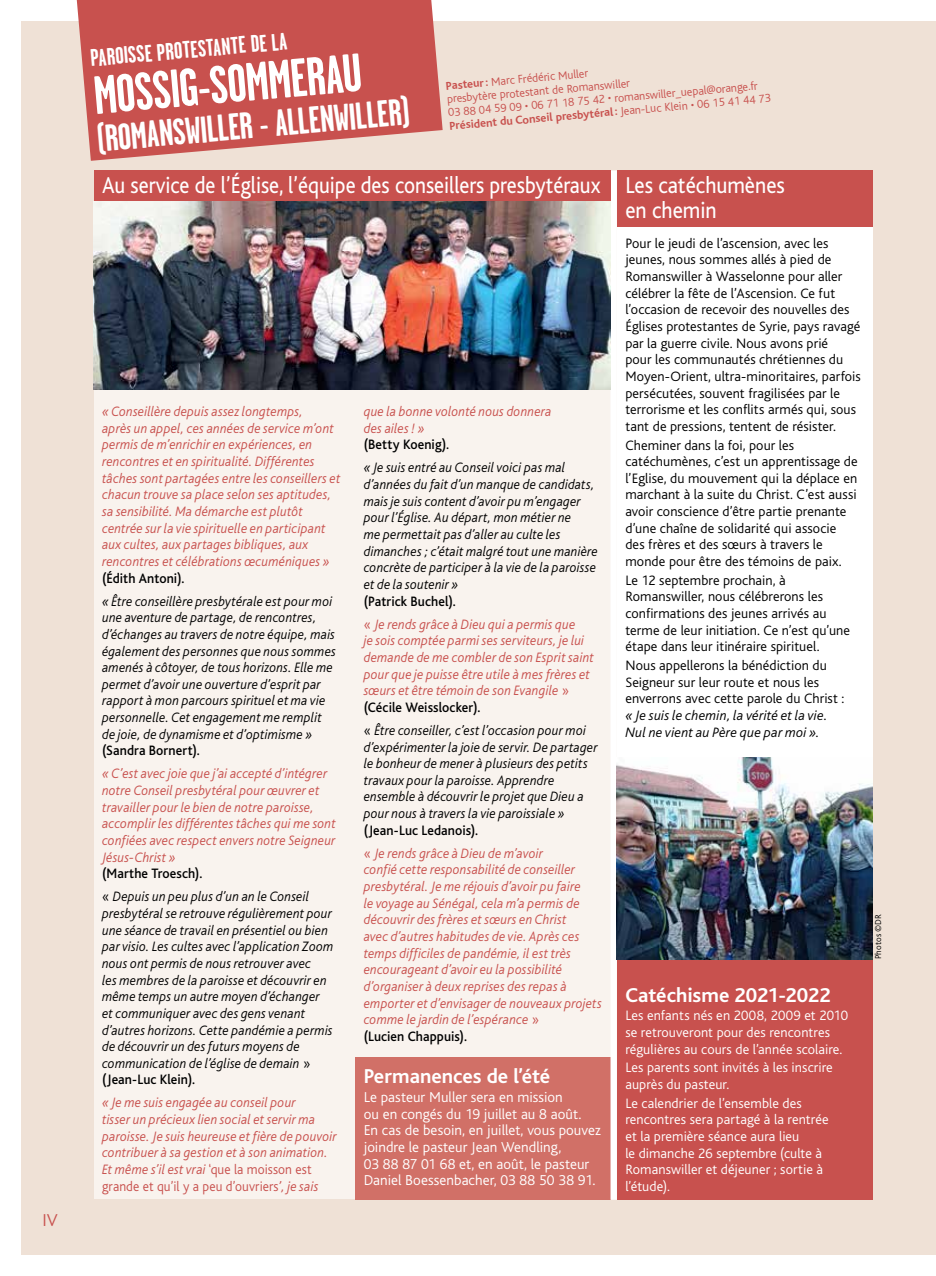
<style>
.page{position:relative;width:936px;height:1276px;background:#fff}
.page>*{position:absolute;margin:0;border:0;box-sizing:border-box;transform-origin:0 0}
.t1{font:700 54px "Garage Gothic";color:#fff}
.t2{font:700 37.5px "Garage Gothic";color:#fff}
.t3{font:24px "Bliss";color:#fff;scale:.88 1}
.t4{font:700 24px "Garage Gothic";color:#fff}
.t5{font:24px/25.7px "Bliss";color:#fff;scale:.9 1}
.t6{font:700 21px "Bliss";color:#fff}
.t7{font:300 18px "Bliss";color:#c8514e}
.t8{font:300 15px/16.6px "Bliss";letter-spacing:.005em;color:#fff}
.t9{font:italic 300 14.25px/16.6px "Bliss";letter-spacing:.01em;color:#c8514e;scale:.95 1}
.t10{font:italic 300 14.25px/16.6px "Bliss";letter-spacing:.01em;color:#000;scale:.95 1}
.t11{font:300 14.25px/16.6px "Bliss";letter-spacing:.005em;color:#000}
.t12{font:300 14.25px/16.6px "Bliss";letter-spacing:.005em;color:#fff}
.t13{font:italic 300 14.25px/16.6px "Bliss";letter-spacing:.01em;color:#000}
.t14{font:500 14.25px "Bliss";letter-spacing:.01em;color:#000;scale:.95 1}
.t15{font:300 12px/13.5px "Bliss";color:#c8514e}
.t16{font:300 9px "Bliss";letter-spacing:.015em;color:#000}
.s1{font-weight:700}
.s2{font-weight:500;font-style:normal}
.s3{font-style:normal}
.s4{font-weight:500;font-style:normal;color:#000}
.s5{font-weight:500;color:#000}
</style>
<div class="page">
<div style="left:21px;top:21px;width:914px;height:1233px;background:#efe1d6"></div>
<div style="left:94px;top:170px;width:516px;height:1029px;background:#f9f3ee"></div>
<div style="left:617px;top:170px;width:255px;height:1029px;background:#fff"></div>
<div style="left:355px;top:1057px;width:255px;height:142px;background:#d17067"></div>
<div style="left:617px;top:959px;width:255px;height:240px;background:#c8514e"></div>
<svg style="left:77px;top:0;width:365px;height:161px;background:#cc625e"></svg>
<div style="left:610px;top:170px;width:7px;height:1029px;background:#fff"></div>
<div style="left:94px;top:170px;width:516px;height:31px;background:#c8514e"></div>
<div style="left:617px;top:170px;width:255px;height:56px;background:#c8514e"></div>
<img style="left:94px;top:201px;width:516px;height:188px">
<img style="left:617px;top:758px;width:255px;height:201px">
<p class="t7" style="left:43px;top:1210px;width:17px">IV</p>
<h3 class="t4" style="left:89px;top:46px;width:199px;rotate:-5deg">PAROISSE PROTESTANTE DE LA</h3>
<h1 class="t1" style="left:91px;top:67px;width:270px;rotate:-5deg">MOSSIG-SOMMERAU</h1>
<p class="t15" style="left:445px;top:79px;width:324px;rotate:-5deg"><span class="s1">Pasteur:</span> Marc Frédéric Muller<br>presbytère protestant de Romanswiller<br>03 88 04 59 09 • 06 71 18 75 42 • romanswiller_uepal@orange.fr <span class="s1">Président du Conseil presbytéral:</span> Jean-Luc Klein • 06 15 41 44 73</p>
<h2 class="t2" style="left:96px;top:119px;width:315px;rotate:-5deg">(ROMANSWILLER - ALLENWILLER)</h2>
<h3 class="t3" style="left:102px;top:173px;width:567px">Au service de l’Église, l’équipe des conseillers presbytéraux</h3>
<h3 class="t5" style="left:625px;top:173px;width:179px">Les catéchumènes en chemin</h3>
<p class="t11" style="left:625px;top:235px;width:237px">Pour le jeudi de l’ascension, avec les jeunes, nous sommes allés à pied de Romanswiller à Wasselonne pour aller célébrer la fête de l’Ascension. Ce fut l’occasion de recevoir des nouvelles des Églises protestantes de Syrie, pays ravagé par la guerre civile. Nous avons prié<br>pour les communautés chrétiennes du Moyen-Orient, ultra-minoritaires, parfois persécutées, souvent fragilisées par le terrorisme et les conflits armés qui, sous tant de pressions, tentent de résister.</p>
<p class="t11" style="left:625px;top:437px;width:234px">Cheminer dans la foi, pour les catéchumènes, c’est un apprentissage de l’Eglise, du mouvement qui la déplace en marchant à la suite du Christ. C’est aussi avoir conscience d’être partie prenante d’une chaîne de solidarité qui associe des frères et des sœurs à travers le monde pour être des témoins de paix.</p>
<p class="t11" style="left:625px;top:572px;width:226px">Le 12 septembre prochain, à Romanswiller, nous célébrerons les confirmations des jeunes arrivés au terme de leur initiation. Ce n’est qu’une étape dans leur itinéraire spirituel.</p>
<p class="t11" style="left:625px;top:657px;width:220px">Nous appellerons la bénédiction du<br>Seigneur sur leur route et nous les enverrons avec cette parole du Christ :</p>
<p class="t13" style="left:625px;top:707px;width:204px">« Je suis le chemin, la vérité et la vie.<br>Nul ne vient au Père que par moi ».</p>
<p class="t9" style="left:102px;top:403px;width:252px">« Conseillère depuis assez longtemps,<br>après un appel, ces années de service m’ont permis de m’enrichir en expériences, en rencontres et en spiritualité. Différentes tâches sont partagées entre les conseillers et chacun trouve sa place selon ses aptitudes, sa sensibilité. Ma démarche est plutôt centrée sur la vie spirituelle en participant aux cultes, aux partages bibliques, aux rencontres et célébrations œcuméniques »</p>
<p class="t14" style="left:102px;top:570px;width:88px">(Édith Antoni).</p>
<p class="t10" style="left:102px;top:593px;width:248px">« Être conseillère presbytérale est pour moi une aventure de partage, de rencontres, d’échanges au travers de notre équipe, mais également des personnes que nous sommes amenés à côtoyer, de tous horizons. Elle me permet d’avoir une ouverture d’esprit par rapport à mon parcours spirituel et ma vie personnelle. Cet engagement me remplit de joie, de dynamisme et d’optimisme »</p>
<p class="t14" style="left:102px;top:743px;width:104px">(Sandra Bornert).</p>
<p class="t9" style="left:102px;top:766px;width:247px">« C’est avec joie que j’ai accepté d’intégrer notre Conseil presbytéral pour œuvrer et travailler pour le bien de notre paroisse, accomplir les différentes tâches qui me sont confiées avec respect envers notre Seigneur Jésus-Christ »</p>
<p class="t10" style="left:102px;top:862px;width:219px;line-height:23px"><span class="s2">(Marthe Troesch).<br></span><span class="s3">«</span> Depuis un peu plus d’un an le Conseil</p>
<p class="t10" style="left:102px;top:905px;width:245px">presbytéral se retrouve régulièrement pour une séance de travail en présentiel ou bien par visio. Les cultes avec l’application Zoom nous ont permis de nous retrouver avec<br>les membres de la paroisse et découvrir en même temps un autre moyen d’échanger et communiquer avec des gens venant d’autres horizons. Cette pandémie a permis de découvrir un des futurs moyens de communication de l’église de demain <span class="s3">» </span><span class="s2">(Jean-Luc Klein).</span></p>
<p class="t9" style="left:102px;top:1094px;width:248px">« Je me suis engagée au conseil pour<br>tisser un précieux lien social et servir ma paroisse. Je suis heureuse et fière de pouvoir contribuer à sa gestion et à son animation.<br>Et même s’il est vrai <span class="s3">‘que la moisson est grande et qu’il y a peu d’ouvriers</span>’, je sais</p>
<p class="t9" style="left:364px;top:403px;width:199px">que la bonne volonté nous donnera des ailes ! »<br><span class="s4">(Betty Koenig)</span><span class="s5">.</span></p>
<p class="t10" style="left:364px;top:460px;width:248px">« Je suis entré au Conseil voici pas mal d’années du fait d’un manque de candidats, mais je suis content d’avoir pu m’engager pour l’Église. Au départ, mon métier ne<br>me permettait pas d’aller au culte les dimanches ; c’était malgré tout une manière concrète de participer à la vie de la paroisse et de la soutenir »</p>
<p class="t9" style="left:364px;top:590px;width:224px;line-height:23px"><span class="s4">(Patrick Buchel).<br></span><span class="s3">«</span> Je rends grâce à Dieu qui a permis que</p>
<p class="t9" style="left:364px;top:632px;width:244px">je sois comptée parmi ses serviteurs, je lui demande de me combler de son Esprit saint pour que je puisse être utile à mes frères et sœurs et être témoin de son Evangile <span class="s3">» </span><span class="s4">(Cécile Weisslocker).</span></p>
<p class="t10" style="left:364px;top:722px;width:247px"><span class="s3">«</span> Être conseiller, c’est l’occasion pour moi d’expérimenter la joie de servir. De partager le bonheur de mener à plusieurs des petits travaux pour la paroisse. Apprendre ensemble à découvrir le projet que Dieu a pour nous à travers la vie paroissiale »</p>
<p class="t9" style="left:364px;top:819px;width:190px;line-height:23px"><span class="s4">(Jean-Luc Ledanois).<br></span><span class="s3">«</span> Je rends grâce à Dieu de m’avoir</p>
<p class="t9" style="left:364px;top:861px;width:252px">confié cette responsabilité de conseiller presbytéral. Je me réjouis d’avoir pu faire<br>le voyage au Sénégal, cela m’a permis de découvrir des frères et sœurs en Christ<br>avec d’autres habitudes de vie. Après ces temps difficiles de pandémie, il est très encourageant d’avoir eu la possibilité d’organiser à deux reprises des repas à emporter et d’envisager de nouveaux projets comme le jardin de l’espérance <span class="s3">»<br></span><span class="s4">(Lucien Chappuis).</span></p>
<h3 class="t6" style="left:364px;top:1065px;width:188px">Permanences de l’été</h3>
<p class="t8" style="left:364px;top:1089px;width:239px">Le pasteur Muller sera en mission<br>ou en congés du 19 juillet au 8 août.<br>En cas de besoin, en juillet, vous pouvez joindre le pasteur Jean Wendling,<br>03 88 87 01 68 et, en août, le pasteur Daniel Boessenbacher, 03 88 50 38 91.</p>
<h3 class="t6" style="left:625px;top:983px;width:207px">Catéchisme 2021-2022</h3>
<p class="t12" style="left:625px;top:1007px;width:224px">Les enfants nés en 2008, 2009 et 2010 se retrouveront pour des rencontres régulières au cours de l’année scolaire.</p>
<p class="t12" style="left:625px;top:1059px;width:209px">Les parents sont invités à les inscrire auprès du pasteur.</p>
<p class="t12" style="left:625px;top:1095px;width:205px">Le calendrier de l’ensemble des rencontres sera partagé à la rentrée et la première séance aura lieu<br>le dimanche 26 septembre (culte à<br>Romanswiller et déjeuner ; sortie à l’étude).</p>
<p class="t16" style="left:873px;top:959px;width:47px;rotate:-90deg">Photos ©DR</p>
</div>
